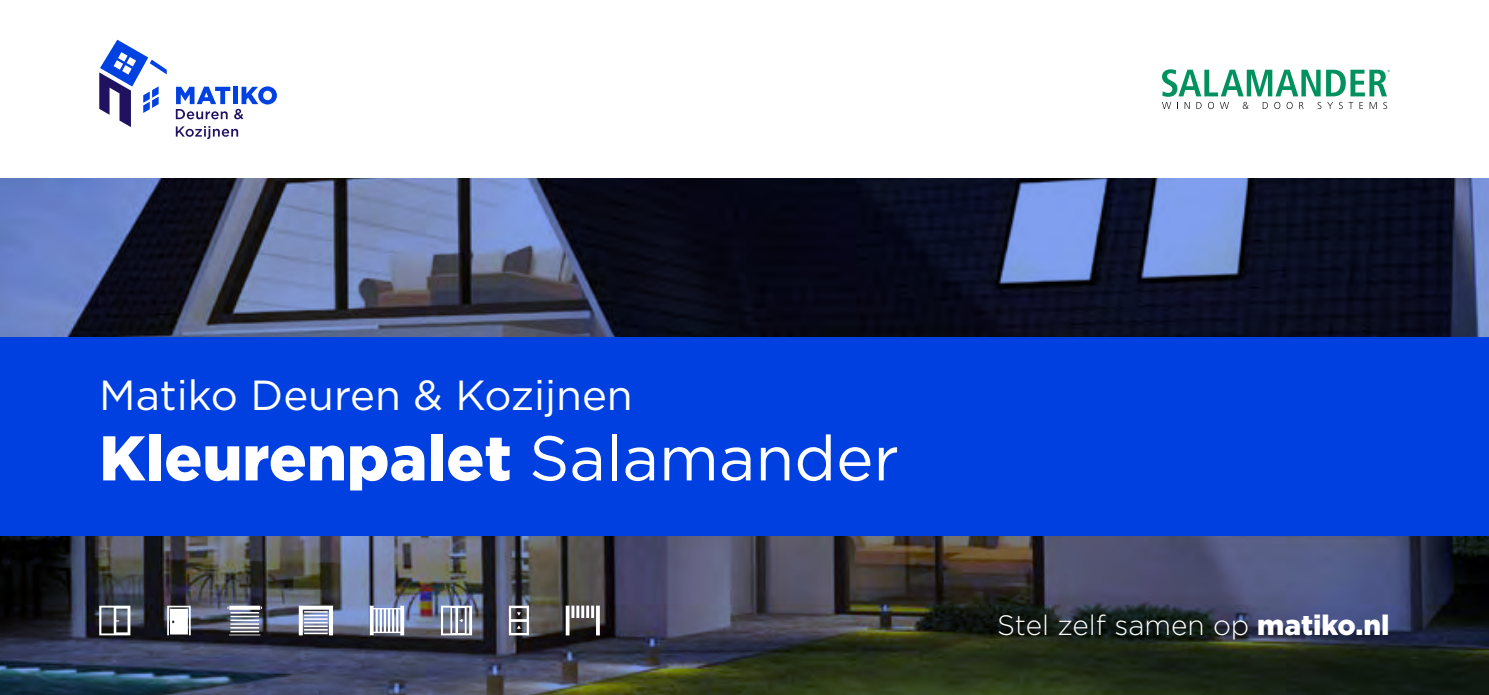
<style>
.page{position:relative;width:1489px;height:695px;background:#fff}
.page>*{position:absolute;margin:0;border:0;box-sizing:border-box;transform-origin:0 0}
.t1{font:900 63px "Gotham";color:#fff}
.t2{font:42px "Gotham";color:#fff}
.t3{font:300 28px "Gotham";color:#fff}
.s1{font-weight:400}
.s2{font-weight:900}
</style>
<div class="page">
<img style="left:0;top:179px;width:1488px;height:515px">
<div style="left:0;top:337px;width:1488px;height:199px;background:#0040e0"></div>
<svg style="left:176px;top:86px;width:101px;height:33px"></svg>
<svg style="left:176px;top:126px;width:62px;height:13px"></svg>
<svg style="left:99px;top:40px;width:68px;height:87px"></svg>
<svg style="left:370px;top:605px;width:34px;height:30px"></svg>
<svg style="left:167px;top:605px;width:24px;height:30px"></svg>
<svg style="left:509px;top:605px;width:20px;height:30px"></svg>
<svg style="left:441px;top:605px;width:31px;height:30px"></svg>
<svg style="left:99px;top:605px;width:31px;height:30px"></svg>
<hr style="left:229px;top:634px;width:31px;height:1px;background:#fff">
<svg style="left:227px;top:606px;width:35px;height:7px"></svg>
<hr style="left:230px;top:615px;width:29px;height:2px;background:#fff">
<hr style="left:230px;top:619px;width:29px;height:2px;background:#fff">
<hr style="left:230px;top:630px;width:29px;height:2px;background:#fff">
<svg style="left:230px;top:623px;width:29px;height:5px"></svg>
<svg style="left:229px;top:605px;width:31px;height:4px"></svg>
<svg style="left:299px;top:605px;width:34px;height:30px"></svg>
<svg style="left:596px;top:605px;width:4px;height:30px"></svg>
<svg style="left:571px;top:605px;width:23px;height:13px"></svg>
<svg style="left:565px;top:605px;width:4px;height:30px"></svg>
<svg style="left:1162px;top:69px;width:227px;height:40px"></svg>
<h2 class="t2" style="left:99px;top:368px;width:535px">Matiko Deuren &amp; Kozijnen</h2>
<h1 class="t1" style="left:99px;top:414px;width:801px">Kleurenpalet <span class="s1">Salamander</span></h1>
<p class="t3" style="left:997px;top:607px;width:394px">Stel zelf samen op <span class="s2">matiko.nl</span></p>
</div>
